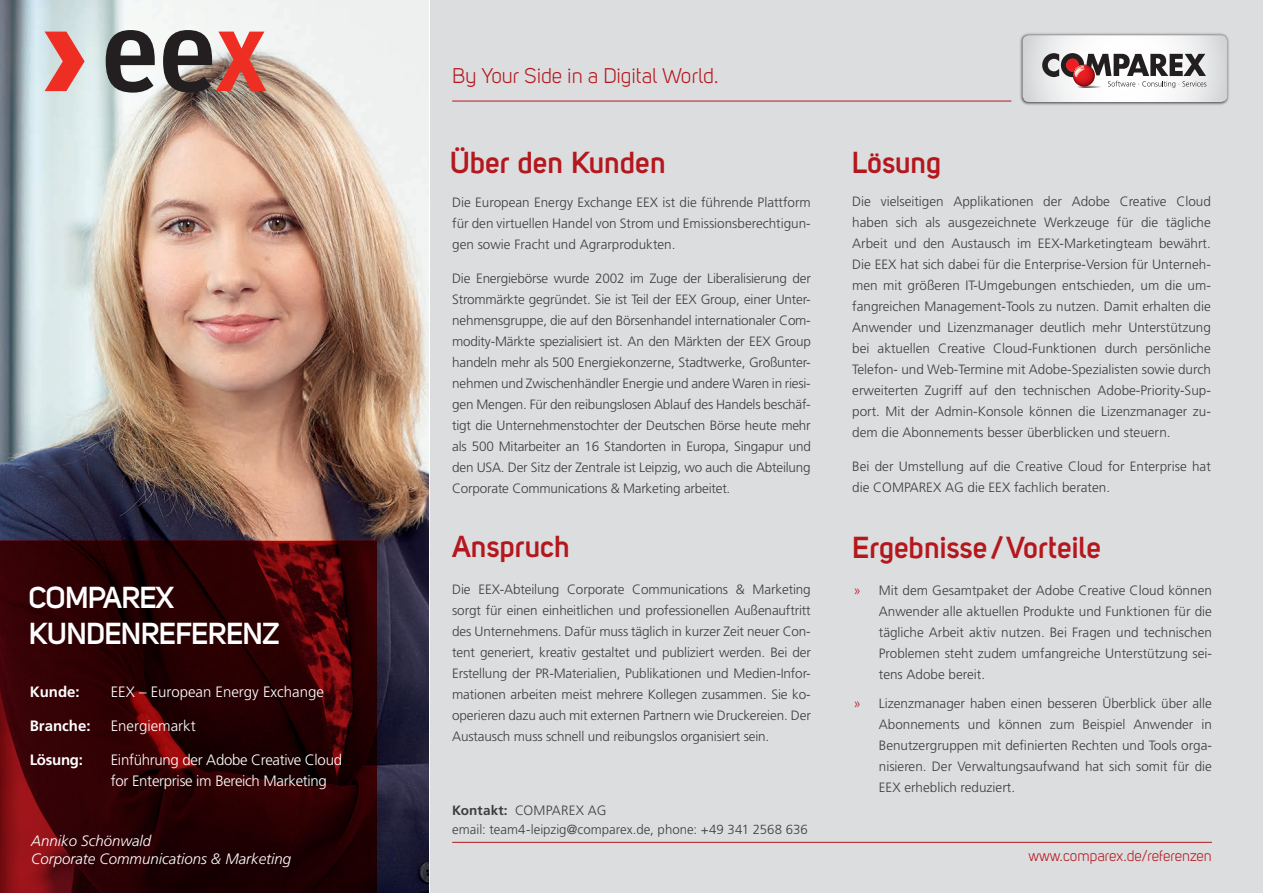
<style>
.page{position:relative;width:1263px;height:893px;background:#fff}
.page>*{position:absolute;margin:0;border:0;box-sizing:border-box;transform-origin:0 0}
.Standard_text{font:700 30px "Uni Sans Semi";color:#b4181d}
.t1{font:700 30px "Uni Sans Semi";letter-spacing:-.02em;color:#fff}
.Text_Header_2{font:21px "Uni Sans Book";color:#b4181d}
.Fließtext{font:300 15px/21px "Frutiger LT";letter-spacing:-.02em;color:#fff}
.t2{font:italic 300 15px "Frutiger LT";color:#fff}
.Fließtext-2{font:300 15px "Frutiger LT";color:#fff}
.Footer_red_right{font:15px "Uni Sans Book";color:#b4181d}
.Fließtext-3{font:700 15px "Frutiger LT";color:#fff}
.Standard_text-2{font:300 13.5px/21px "Frutiger LT";color:#3e3e3f;text-align:justify}
.Aufzählung_Points{font:300 13.5px "Frutiger LT";letter-spacing:.015em;color:#3e3e3f}
.Aufzählung_Points-2{font:300 13.2px "Frutiger LT";letter-spacing:.005em;color:#3e3e3f}
.s1{font-weight:700}
.s2{color:#b4181d}
</style>
<div class="page">
<img style="left:0;top:0;width:429px;height:893px">
<div style="left:431px;top:0;width:832px;height:893px;background:#dcdddf"></div>
<img style="left:1020px;top:33px;width:209px;height:72px">
<svg style="left:1022px;top:35px;width:205px;height:67px"></svg>
<hr style="left:452px;top:842px;width:760px;height:1px;background:#b4181d">
<hr style="left:452px;top:101px;width:559px;height:1px;background:#b4181d">
<svg style="left:106px;top:30px;width:49px;height:63px"></svg>
<svg style="left:163px;top:30px;width:103px;height:63px"></svg>
<svg style="left:45px;top:32px;width:40px;height:59px;background:#e2817a"></svg>
<svg style="left:0;top:541px;width:377px;height:352px;background:#320204"></svg>
<p class="t1" style="left:29px;top:580px;width:147px">COMPAREX</p>
<p class="t1" style="left:29px;top:616px;width:252px">KUNDENREFERENZ</p>
<p class="Fließtext-3" style="left:30px;top:683px;width:52px">Kunde:</p>
<p class="Fließtext-2" style="left:111px;top:684px;width:215px">EEX – European Energy Exchange</p>
<p class="Fließtext-3" style="left:30px;top:717px;width:62px">Branche:</p>
<p class="Fließtext-2" style="left:111px;top:717px;width:86px">Energiemarkt</p>
<p class="Fließtext-3" style="left:30px;top:751px;width:55px">Lösung:</p>
<p class="Fließtext" style="left:111px;top:749px;width:233px">Einführung der Adobe Creative Cloud for Enterprise im Bereich Marketing</p>
<p class="t2" style="left:31px;top:832px;width:122px">Anniko Schönwald</p>
<p class="t2" style="left:31px;top:850px;width:262px">Corporate Communications &amp; Marketing</p>
<p class="Text_Header_2" style="left:452px;top:64px;width:268px">By Your Side in a Digital World.</p>
<p class="Standard_text" style="left:450px;top:144px;width:218px">Über den Kunden</p>
<p class="Standard_text-2" style="left:452px;top:192px;width:360px">Die European Energy Exchange EEX ist die führende Plattform für den virtuellen Handel von Strom und Emissionsberechtigun&shy;gen sowie Fracht und Agrarprodukten.</p>
<p class="Standard_text-2" style="left:452px;top:268px;width:360px">Die Energiebörse wurde 2002 im Zuge der Liberalisierung der Strommärkte gegründet. Sie ist Teil der EEX Group, einer Unter&shy;nehmensgruppe, die auf den Börsenhandel internationaler Com&shy;modity-Märkte spezialisiert ist. An den Märkten der EEX Group handeln mehr als 500 Energiekonzerne, Stadtwerke, Großunter&shy;nehmen und Zwischenhändler Energie und andere Waren in riesi&shy;gen Mengen. Für den reibungslosen Ablauf des Handels beschäf&shy;tigt die Unternehmenstochter der Deutschen Börse heute mehr als 500 Mitarbeiter an 16 Standorten in Europa, Singapur und den USA. Der Sitz der Zentrale ist Leipzig, wo auch die Abteilung Corporate Communications &amp; Marketing arbeitet.</p>
<p class="Standard_text" style="left:852px;top:144px;width:91px">Lösung</p>
<p class="Standard_text-2" style="left:852px;top:191px;width:360px">Die vielseitigen Applikationen der Adobe Creative Cloud haben sich als ausgezeichnete Werkzeuge für die tägliche Arbeit und den Austausch im EEX-Marketingteam bewährt.<br>Die EEX hat sich dabei für die Enterprise-Version für Unterneh&shy;men mit größeren IT-Umgebungen entschieden, um die um&shy;fangreichen Management-Tools zu nutzen. Damit erhalten die Anwender und Lizenzmanager deutlich mehr Unterstützung bei aktuellen Creative Cloud-Funktionen durch persönliche Telefon- und Web-Termine mit Adobe-Spezialisten sowie durch erweiterten Zugriff auf den technischen Adobe-Priority-Sup&shy;port. Mit der Admin-Konsole können die Lizenzmanager zu&shy;dem die Abonnements besser überblicken und steuern.</p>
<p class="Standard_text-2" style="left:852px;top:456px;width:360px">Bei der Umstellung auf die Creative Cloud for Enterprise hat die COMPAREX AG die EEX fachlich beraten.</p>
<p class="Standard_text" style="left:452px;top:529px;width:120px">Anspruch</p>
<p class="Standard_text" style="left:853px;top:530px;width:250px">Ergebnisse /Vorteile</p>
<p class="Standard_text-2" style="left:452px;top:579px;width:360px">Die EEX-Abteilung Corporate Communications &amp; Marketing sorgt für einen einheitlichen und professionellen Außenauftritt des Unternehmens. Dafür muss täglich in kurzer Zeit neuer Con&shy;tent generiert, kreativ gestaltet und publiziert werden. Bei der Erstellung der PR-Materialien, Publikationen und Medien-Infor&shy;mationen arbeiten meist mehrere Kollegen zusammen. Sie ko&shy;operieren dazu auch mit externen Partnern wie Druckereien. Der Austausch muss schnell und reibungslos organisiert sein.</p>
<p class="Aufzählung_Points" style="left:452px;top:803px;width:156px"><span class="s1">Kontakt:</span> COMPAREX AG</p>
<p class="Aufzählung_Points-2" style="left:452px;top:822px;width:357px">email: team4-leipzig@comparex.de, phone: +49 341 2568 636</p>
<p class="Standard_text-2" style="left:879px;top:580px;width:335px;text-indent:-26px"><span class="s2">»</span> Mit dem Gesamtpaket der Adobe Creative Cloud können Anwender alle aktuellen Produkte und Funktionen für die tägliche Arbeit aktiv nutzen. Bei Fragen und technischen Problemen steht zudem umfangreiche Unterstützung sei&shy;tens Adobe bereit.</p>
<p class="Standard_text-2" style="left:879px;top:693px;width:335px;text-indent:-26px"><span class="s2">»</span> Lizenzmanager haben einen besseren Überblick über alle Abonnements und können zum Beispiel Anwender in Benutzergruppen mit definierten Rechten und Tools orga&shy;nisieren. Der Verwaltungsaufwand hat sich somit für die EEX erheblich reduziert.</p>
<p class="Footer_red_right" style="left:1028px;top:847px;width:185px">www.comparex.de/referenzen</p>
</div>
